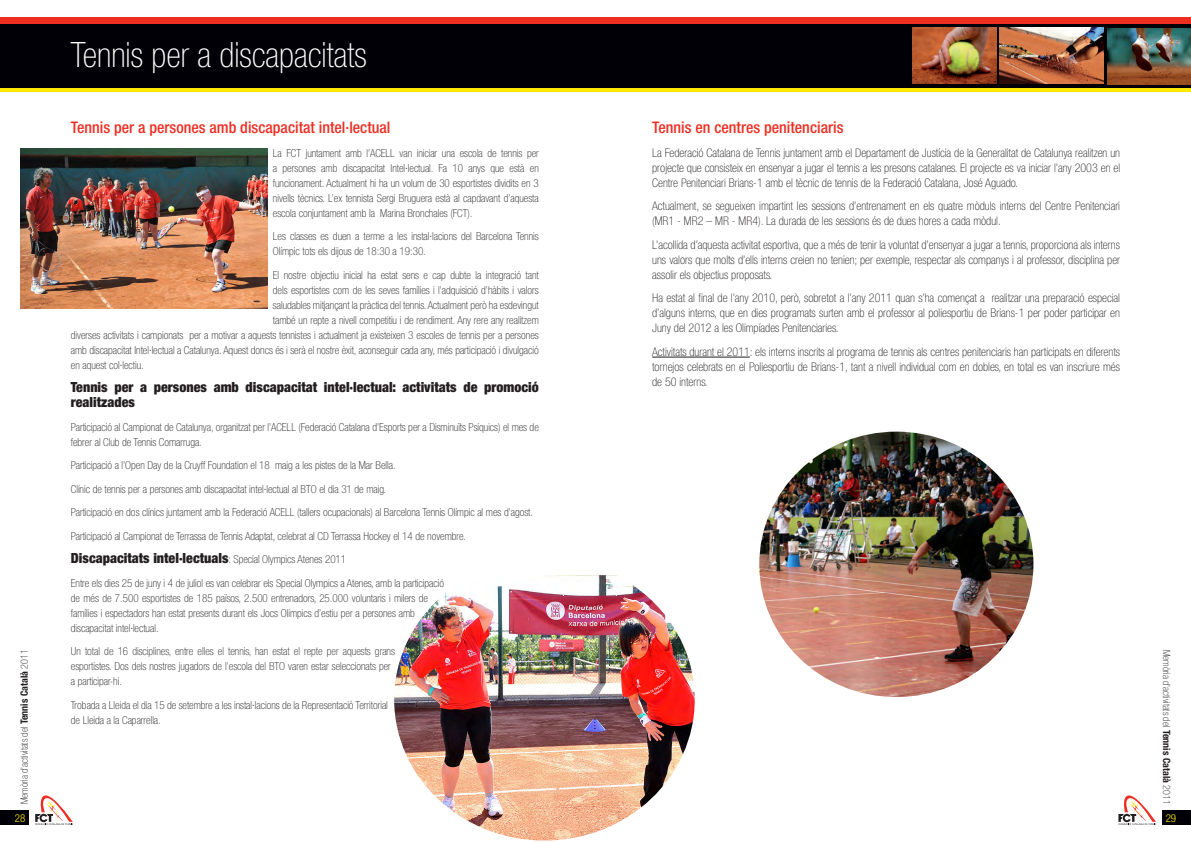
<style>
.page{position:relative;width:1191px;height:842px;background:#fff}
.page>*{position:absolute;margin:0;border:0;box-sizing:border-box;transform-origin:0 0}
.t1{font:100 condensed 35px "Helvetica Neue LT Std";color:#fff}
.t2{font:500 condensed 16px "Helvetica Neue LT Std";color:#ee2e22}
.t3{font:900 condensed 14px/15px "Helvetica Neue LT Std";color:#231f20}
.t4{font:100 condensed 12px/15px "Helvetica Neue LT Std";color:#231f20;text-align:justify}
.t5{font:100 condensed 11px/15px "Helvetica Neue LT Std";color:#231f20}
.t6{font:300 condensed 11px "Helvetica Neue LT Std";color:#ffe901}
.t7{font:100 condensed 10px "Helvetica Neue LT Std";color:#231f20}
.s1{font-weight:700}
.s2{font-weight:100;font-size:11px}
</style>
<div class="page">
<div style="left:0;top:19px;width:1191px;height:71px;background:#000006"></div>
<img style="left:1000px;top:28px;width:103px;height:56px">
<img style="left:912px;top:28px;width:84px;height:56px">
<img style="left:1107px;top:28px;width:84px;height:56px">
<div style="left:0;top:17px;width:1191px;height:7px;background:#ee2e22"></div>
<hr style="left:0;top:88px;width:1191px;height:4px;background:#ffe901">
<svg style="left:35px;top:795px;width:38px;height:30px"></svg>
<div style="left:0;top:811px;width:28px;height:14px;background:#000006"></div>
<svg style="left:1118px;top:795px;width:38px;height:30px"></svg>
<div style="left:1162px;top:811px;width:29px;height:14px;background:#000006"></div>
<hr style="left:652px;top:357px;width:98px;height:1px;background:#231f20">
<img style="left:21px;top:149px;width:246px;height:159px">
<img style="left:759px;top:432px;width:274px;height:265px">
<img style="left:394px;top:575px;width:300px;height:265px">
<p class="t7" style="left:19px;top:804px;width:156px;rotate:-90deg">Memòria d’activitats del <span class="s1">Tennis Català</span> 2011</p>
<p class="t6" style="left:15px;top:811px;width:12px">28</p>
<p class="t1" style="left:71px;top:35px;width:297px">Tennis per a discapacitats</p>
<p class="t2" style="left:71px;top:118px;width:321px">Tennis per a persones amb discapacitat intel·lectual</p>
<p class="t5" style="left:273px;top:145px;width:267px;text-align:justify">La FCT juntament amb l’ACELL van iniciar una escola de tennis per a persones amb discapacitat Intel·lectual. Fa 10 anys que està en funcionament. Actualment hi ha un volum de 30 esportistes dividits en 3 nivells tècnics. L’ex tennista Sergi Bruguera està al capdavant d’aquesta escola conjuntament amb la Marina Bronchales (FCT).</p>
<p class="t5" style="left:273px;top:229px;width:267px">Les classes es duen a terme a les instal·lacions del Barcelona Tennis<br>Olímpic tots els dijous de 18:30 a 19:30.</p>
<p class="t5" style="left:273px;top:267px;width:267px">El nostre objectiu inicial ha estat sens e cap dubte la integració tant</p>
<p class="t5" style="left:273px;top:282px;width:267px">dels esportistes com de les seves famílies i l’adquisició d’hàbits i valors</p>
<p class="t5" style="left:273px;top:297px;width:267px">saludables mitjançant la pràctica del tennis. Actualment però ha esdevingut</p>
<p class="t5" style="left:273px;top:312px;width:267px">també un repte a nivell competitiu i de rendiment. Any rere any realitzem</p>
<p class="t5" style="left:71px;top:327px;width:469px">diverses activitats i campionats per a motivar a aquests tennistes i actualment ja existeixen 3 escoles de tennis per a persones</p>
<p class="t5" style="left:71px;top:342px;width:469px">amb discapacitat Intel·lectual a Catalunya. Aquest doncs és i serà el nostre èxit, aconseguir cada any, més participació i divulgació</p>
<p class="t5" style="left:71px;top:357px;width:74px">en aquest col·lectiu.</p>
<p class="t3" style="left:71px;top:380px;width:469px">Tennis per a persones amb discapacitat intel·lectual: activitats de promoció realitzades</p>
<p class="t5" style="left:71px;top:419px;width:469px">Participació al Campionat de Catalunya, organitzat per l’ACELL (Federació Catalana d’Esports per a Disminuïts Psíquics) el mes de febrer al Club de Tennis Comarruga.</p>
<p class="t5" style="left:71px;top:458px;width:326px">Participació a l’Open Day de la Cruyff Foundation el 18 maig a les pistes de la Mar Bella.</p>
<p class="t5" style="left:71px;top:481px;width:317px">Clínic de tennis per a persones amb discapacitat intel·lectual al BTO el dia 31 de maig.</p>
<p class="t5" style="left:71px;top:505px;width:464px">Participació en dos clínics juntament amb la Federació ACELL (tallers ocupacionals) al Barcelona Tennis Olímpic al mes d’agost.</p>
<p class="t5" style="left:71px;top:528px;width:396px">Participació al Campionat de Terrassa de Tennis Adaptat, celebrat al CD Terrassa Hockey el 14 de novembre.</p>
<p class="t3" style="left:71px;top:551px;width:277px">Discapacitats intel·lectuals<span class="s2">: Special Olympics Atenes 2011</span></p>
<p class="t5" style="left:71px;top:575px;width:374px">Entre els dies 25 de juny i 4 de juliol es van celebrar els Special Olympics a Atenes, amb la participació de més de 7.500 esportistes de 185 països, 2.500 entrenadors, 25.000 voluntaris i milers de famílies i espectadors han estat presents durant els Jocs Olímpics d’estiu per a persones amb discapacitat intel·lectual.</p>
<p class="t5" style="left:71px;top:644px;width:325px">Un total de 16 disciplines, entre elles el tennis, han estat el repte per aquests grans esportistes. Dos dels nostres jugadors de l’escola del BTO varen estar seleccionats per a participar-hi.</p>
<p class="t5" style="left:71px;top:697px;width:318px">Trobada a Lleida el dia 15 de setembre a les instal·lacions de la Representació Territorial de Lleida a la Caparrella.</p>
<p class="t2" style="left:652px;top:118px;width:193px">Tennis en centres penitenciaris</p>
<p class="t4" style="left:652px;top:145px;width:469px">La Federació Catalana de Tennis juntament amb el Departament de Justícia de la Generalitat de Catalunya realitzen un projecte que consisteix en ensenyar a jugar el tennis a les presons catalanes. El projecte es va iniciar l’any 2003 en el Centre Penitenciari Brians-1 amb el tècnic de tennis de la Federació Catalana, José Aguado.</p>
<p class="t4" style="left:652px;top:199px;width:469px">Actualment, se segueixen impartint les sessions d’entrenament en els quatre mòduls interns del Centre Penitenciari (MR1 - MR2 – MR - MR4). La durada de les sessions és de dues hores a cada mòdul.</p>
<p class="t4" style="left:652px;top:237px;width:469px">L’acollida d’aquesta activitat esportiva, que a més de tenir la voluntat d’ensenyar a jugar a tennis, proporciona als interns uns valors que molts d’ells interns creien no tenien; per exemple, respectar als companys i al professor, disciplina per assolir els objectius proposats.</p>
<p class="t4" style="left:652px;top:291px;width:469px">Ha estat al final de l’any 2010, però, sobretot a l’any 2011 quan s’ha començat a realitzar una preparació especial d’alguns interns, que en dies programats surten amb el professor al poliesportiu de Brians-1 per poder participar en Juny del 2012 a les Olimpíades Penitenciaries.</p>
<p class="t4" style="left:652px;top:344px;width:469px">Activitats durant el 2011: els interns inscrits al programa de tennis als centres penitenciaris han participats en diferents tornejos celebrats en el Poliesportiu de Brians-1, tant a nivell individual com en dobles, en total es van inscriure més de 50 interns.</p>
<p class="t7" style="left:1172px;top:650px;width:156px;rotate:90deg">Memòria d’activitats del <span class="s1">Tennis Català</span> 2011</p>
<p class="t6" style="left:1165px;top:811px;width:12px">29</p>
</div>
